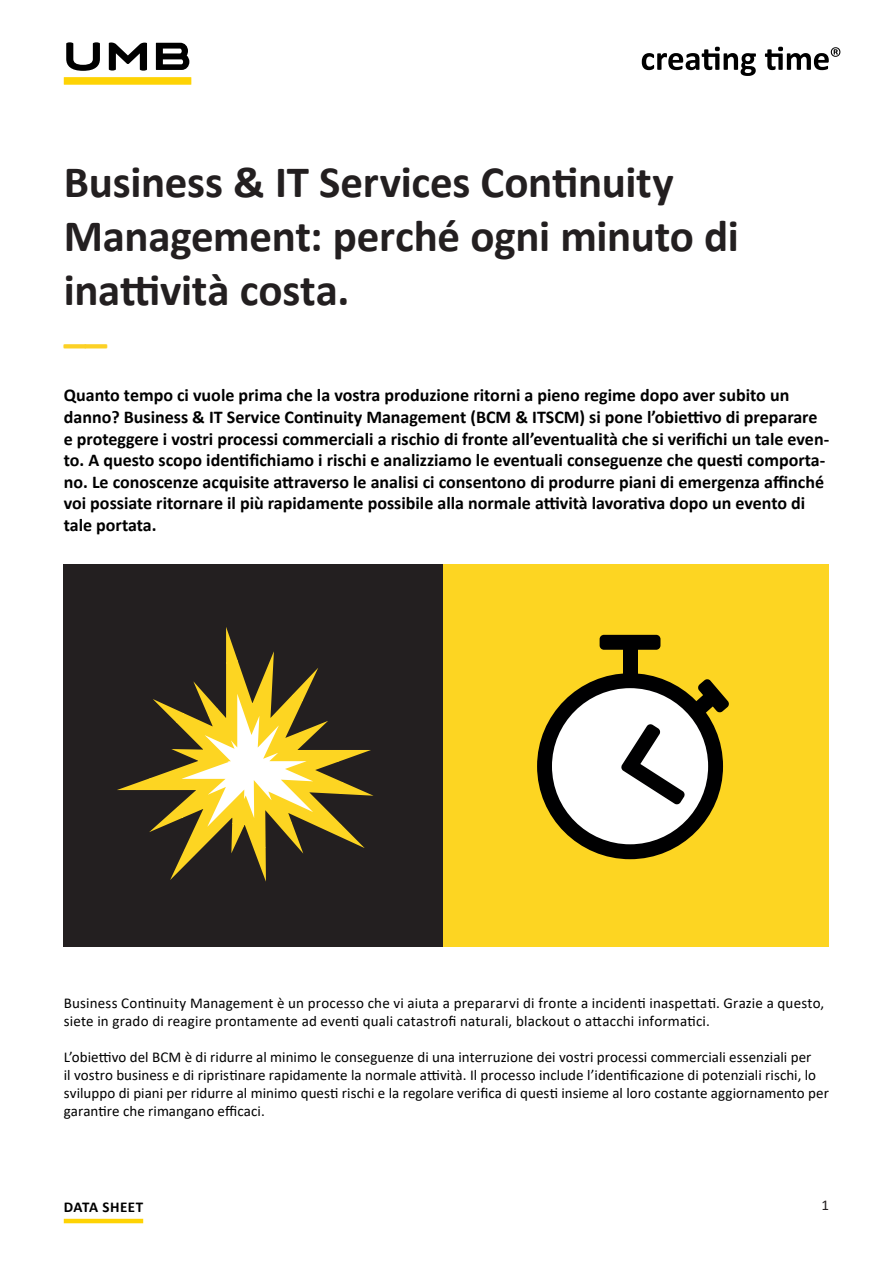
<style>
.page{position:relative;width:893px;height:1263px;background:#fff}
.page>*{position:absolute;margin:0;border:0;box-sizing:border-box;transform-origin:0 0}
.t1{font:700 45px/54px "Calibri";letter-spacing:-.005em;color:#231f20}
.t2{font:700 45px "Calibri";color:#fcd125}
.t3{font:700 18px/21.6px "Calibri";color:#000}
.t4{font:15px/18px "Calibri";letter-spacing:.005em;color:#000}
.t5{font:700 15px "Calibri";letter-spacing:.03em;color:#000}
.t6{font:15px "Calibri";color:#231f20}
</style>
<div class="page">
<hr style="left:64px;top:1219px;width:79px;height:4px;background:#fed304">
<div style="left:64px;top:77px;width:127px;height:8px;background:#fed304"></div>
<svg style="left:66px;top:42px;width:34px;height:29px"></svg>
<svg style="left:109px;top:42px;width:38px;height:29px"></svg>
<svg style="left:156px;top:43px;width:33px;height:27px"></svg>
<svg style="left:642px;top:47px;width:114px;height:29px"></svg>
<svg style="left:765px;top:47px;width:75px;height:23px"></svg>
<div style="left:444px;top:565px;width:385px;height:382px;background:#fdd522"></div>
<div style="left:623px;top:642px;width:14px;height:39px;background:#000001"></div>
<div style="left:600px;top:635px;width:60px;height:15px;background:#000001;border-radius:4px"></div>
<svg style="left:537px;top:673px;width:192px;height:186px"></svg>
<div style="left:64px;top:565px;width:379px;height:382px;background:#231f20"></div>
<svg style="left:117px;top:627px;width:257px;height:255px"></svg>
<h1 class="t1" style="left:64px;top:155px;width:677px">Business &amp; IT Services Continuity<br>Management: perché ogni minuto di inattività costa.</h1>
<h1 class="t2" style="left:64px;top:313px;width:45px">––</h1>
<p class="t3" style="left:64px;top:384px;width:767px">Quanto tempo ci vuole prima che la vostra produzione ritorni a pieno regime dopo aver subito un danno? Business &amp; IT Service Continuity Management (BCM &amp; ITSCM) si pone l’obiettivo di preparare e proteggere i vostri processi commerciali a rischio di fronte all’eventualità che si verifichi un tale even&shy;to. A questo scopo identifichiamo i rischi e analizziamo le eventuali conseguenze che questi comporta&shy;no. Le conoscenze acquisite attraverso le analisi ci consentono di produrre piani di emergenza affinché voi possiate ritornare il più rapidamente possibile alla normale attività lavorativa dopo un evento di tale portata.</p>
<p class="t4" style="left:64px;top:993px;width:762px">Business Continuity Management è un processo che vi aiuta a prepararvi di fronte a incidenti inaspettati. Grazie a questo, siete in grado di reagire prontamente ad eventi quali catastrofi naturali, blackout o attacchi informatici.</p>
<p class="t4" style="left:64px;top:1047px;width:767px">L’obiettivo del BCM è di ridurre al minimo le conseguenze di una interruzione dei vostri processi commerciali essenziali per<br>il vostro business e di ripristinare rapidamente la normale attività. Il processo include l’identificazione di potenziali rischi, lo sviluppo di piani per ridurre al minimo questi rischi e la regolare verifica di questi insieme al loro costante aggiornamento per garantire che rimangano efficaci.</p>
<p class="t5" style="left:64px;top:1196px;width:81px">DATA SHEET</p>
<p class="t6" style="left:822px;top:1195px;width:9px">1</p>
</div>
